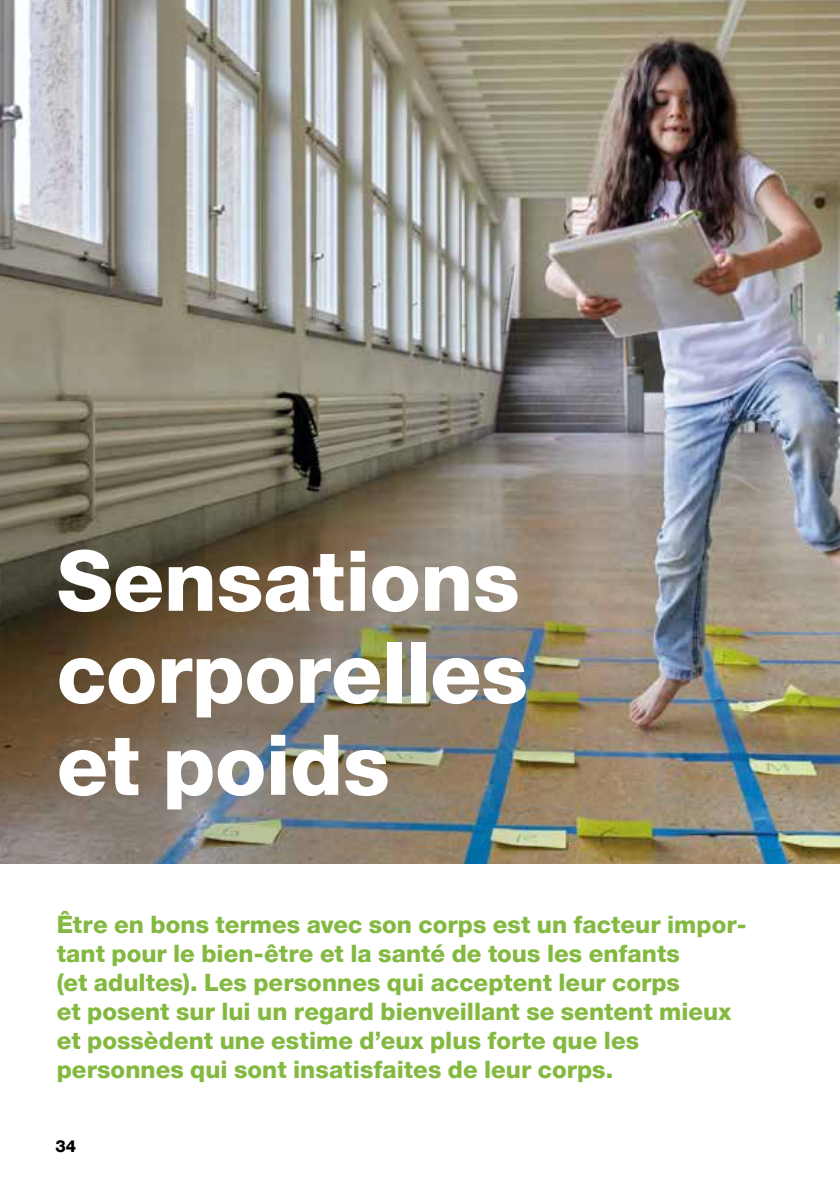
<style>
.page{position:relative;width:840px;height:1191px;background:#fff}
.page>*{position:absolute;margin:0;border:0;box-sizing:border-box;transform-origin:0 0}
.t1{font:800 84px/92px "Helvetica Neue LT Pro";letter-spacing:-.005em;color:#fff;text-align:justify}
.t2{font:800 24px/29px "Helvetica Neue LT Pro";color:#84b941}
.t3{font:800 16.4px "Helvetica Neue LT Pro";color:#000}
</style>
<div class="page">
<img style="left:0;top:0;width:839px;height:864px">
<h1 class="t1" style="left:57px;top:534px;width:472px">Sensations corporelles et poids</h1>
<p class="t2" style="left:57px;top:909px;width:690px">Être en bons termes avec son corps est un facteur impor&shy;tant pour le bien-être et la santé de tous les enfants<br>(et adultes). Les personnes qui acceptent leur corps<br>et posent sur lui un regard bienveillant se sentent mieux et possèdent une estime d’eux plus forte que les personnes qui sont insatisfaites de leur corps.</p>
<p class="t3" style="left:56px;top:1136px;width:22px">34</p>
</div>
